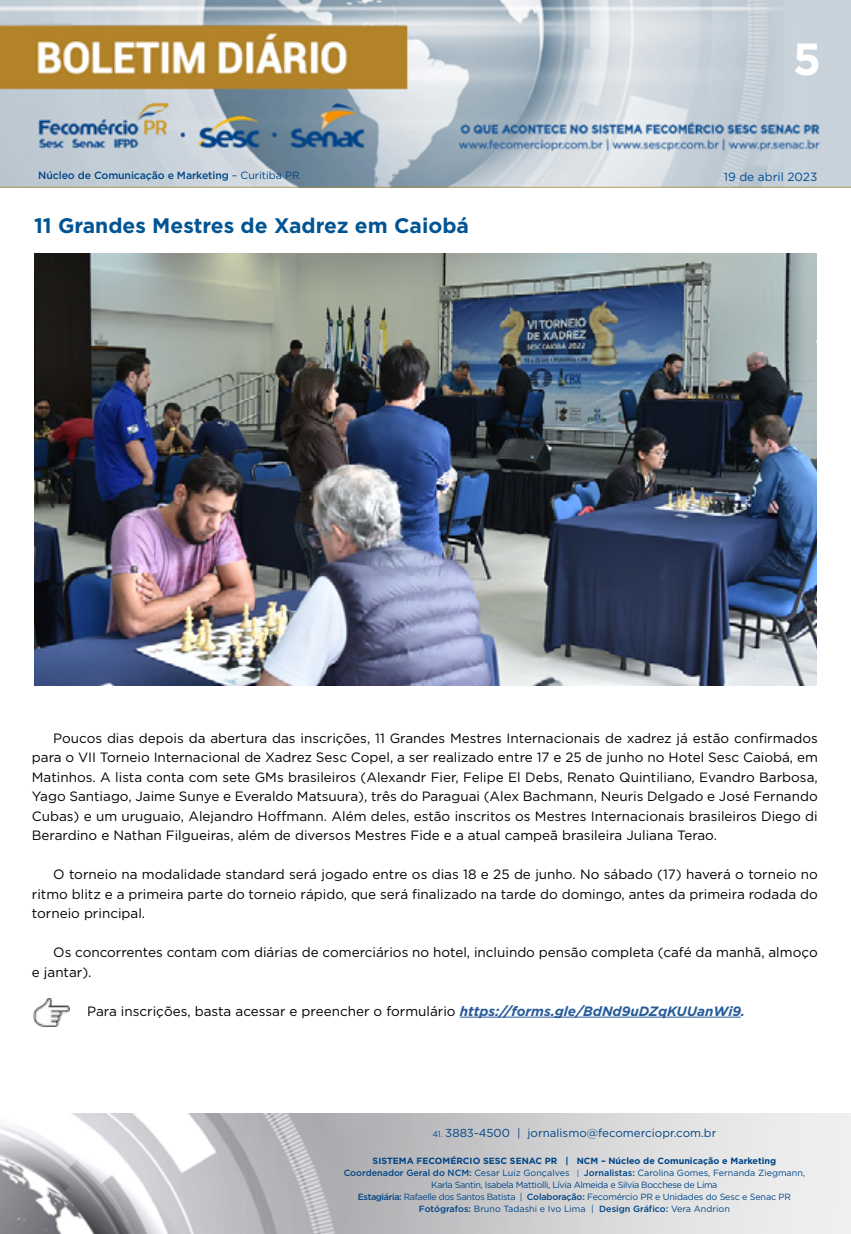
<style>
.page{position:relative;width:851px;height:1234px;background:#fff}
.page>*{position:absolute;margin:0;border:0;box-sizing:border-box;transform-origin:0 0}
.t1{font:700 45px "Gotham";color:#fff}
.TITULO_2_linhas{font:700 21px "Gotham";color:#005493}
.TEXTO{font:13.5px/19.5px "Gotham";color:#000;text-align:justify}
.LINK{font:13.5px "Gotham";color:#000}
.t2{font:11.85px "Gotham";color:#004a93}
.t3{font:11.55px "Gotham";color:#004587}
.t4{font:500 10.5px "Gotham";letter-spacing:-.01em;color:#004587}
.t5{font:9px/12px "Gotham";letter-spacing:-.02em;color:#004587;text-align:center}
.s1{font-weight:400}
.s2{font-weight:700;font-style:italic;color:#275b9b}
.s3{font-size:8.25px}
.s4{font-weight:700}
.s5{font-weight:500}
.s6{font-size:7.65px}
</style>
<div class="page">
<img style="left:0;top:0;width:850px;height:188px">
<img style="left:0;top:1113px;width:850px;height:120px">
<hr style="left:459px;top:1016px;width:281px;height:1px;background:#275b9b">
<img style="left:34px;top:253px;width:782px;height:432px">
<img style="left:34px;top:998px;width:35px;height:27px">
<p class="t4" style="left:38px;top:168px;width:263px">Núcleo de Comunicação e Marketing <span class="s1">– Curitiba PR</span></p>
<p class="TITULO_2_linhas" style="left:34px;top:212px;width:436px">11 Grandes Mestres de Xadrez em Caiobá</p>
<h1 class="t1" style="left:792px;top:29px;width:30px">5</h1>
<p class="t2" style="left:723px;top:170px;width:95px">19 de abril 2023</p>
<p class="TEXTO" style="left:32px;top:727px;width:787px;text-indent:21px">Poucos dias depois da abertura das inscrições, 11 Grandes Mestres Internacionais de xadrez já estão confirmados para o VII Torneio Internacional de Xadrez Sesc Copel, a ser realizado entre 17 e 25 de junho no Hotel Sesc Caiobá, em Matinhos. A lista conta com sete GMs brasileiros (Alexandr Fier, Felipe El Debs, Renato Quintiliano, Evandro Barbosa, Yago Santiago, Jaime Sunye e Everaldo Matsuura), três do Paraguai (Alex Bachmann, Neuris Delgado e José Fernando Cubas) e um uruguaio, Alejandro Hoffmann. Além deles, estão inscritos os Mestres Internacionais brasileiros Diego di Berardino e Nathan Filgueiras, além de diversos Mestres Fide e a atual campeã brasileira Juliana Terao.</p>
<p class="TEXTO" style="left:32px;top:864px;width:787px;text-indent:21px">O torneio na modalidade standard será jogado entre os dias 18 e 25 de junho. No sábado (17) haverá o torneio no ritmo blitz e a primeira parte do torneio rápido, que será finalizado na tarde do domingo, antes da primeira rodada do torneio principal.</p>
<p class="TEXTO" style="left:32px;top:942px;width:787px;text-indent:21px">Os concorrentes contam com diárias de comerciários no hotel, incluindo pensão completa (café da manhã, almoço e jantar).</p>
<p class="LINK" style="left:87px;top:1003px;width:659px">Para inscrições, basta acessar e preencher o formulário <span class="s2">https://forms.gle/BdNd9uDZqKUUanWi9.</span></p>
<p class="t3" style="left:432px;top:1126px;width:285px"><span class="s3">41.</span> 3883-4500 | jornalismo@fecomerciopr.com.br</p>
<p class="t5" style="left:343px;top:1154px;width:463px"><span class="s4">SISTEMA FECOMÉRCIO SESC SENAC PR | NCM – Núcleo de Comunicação e Marketing </span><span class="s5">Coordenador Geral do NCM:</span> Cesar Luiz Gonçalves <span class="s6">|</span> <span class="s5">Jornalistas:</span> Carolina Gomes, Fernanda Ziegmann, Karla Santin, Isabela Mattiolli, Lívia Almeida e Silvia Bocchese de Lima<br><span class="s5">Estagiária:</span> Rafaelle dos Santos Batista | <span class="s5">Colaboração:</span> Fecomércio PR e Unidades do Sesc e Senac PR <span class="s5">Fotógrafos:</span> Bruno Tadashi e Ivo Lima | <span class="s5">Design Gráfico:</span> Vera Andrion</p>
</div>
